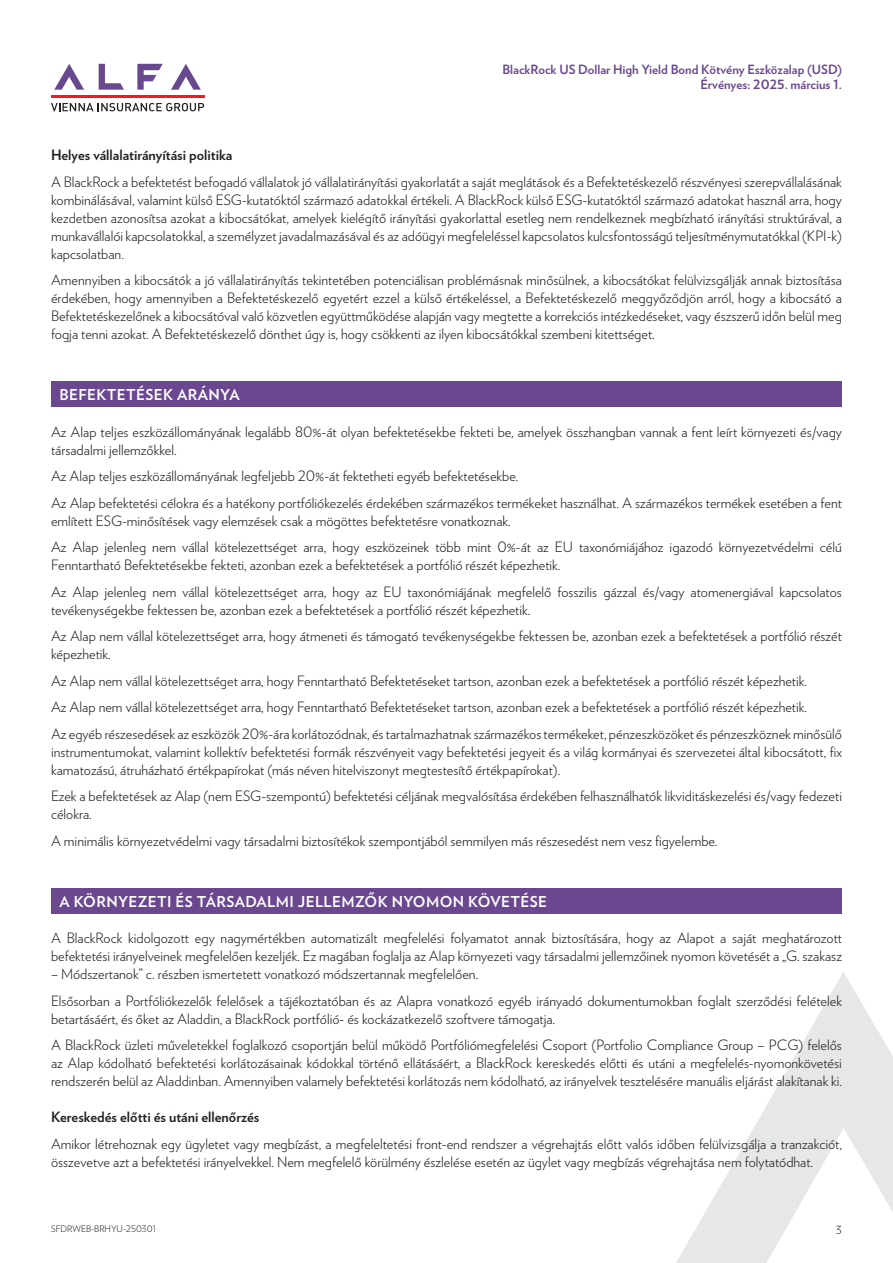
<style>
.page{position:relative;width:893px;height:1263px;background:#fff}
.page>*{position:absolute;margin:0;border:0;box-sizing:border-box;transform-origin:0 0}
.t1{font:700 15px "Verlag";letter-spacing:.025em;color:#fff}
.t2{font:300 14.25px/18px "Verlag";color:#231f20}
.t3{font:700 14.25px "Verlag";color:#231f20}
.t4{font:700 12.75px/15px "Verlag";color:#6a478f;text-align:right}
.t5{font:300 11.25px "Verlag";color:#231f20}
.t6{font:300 9px "Verlag";color:#231f20}
</style>
<div class="page">
<svg style="left:171px;top:64px;width:30px;height:26px"></svg>
<svg style="left:137px;top:64px;width:26px;height:26px"></svg>
<svg style="left:99px;top:64px;width:25px;height:26px"></svg>
<svg style="left:54px;top:64px;width:30px;height:26px"></svg>
<hr style="left:51px;top:95px;width:153px;height:3px;background:#ee1d23">
<svg style="left:51px;top:103px;width:153px;height:8px"></svg>
<svg style="left:676px;top:972px;width:217px;height:291px"></svg>
<div style="left:51px;top:381px;width:791px;height:26px;background:#6a478f"></div>
<div style="left:51px;top:888px;width:791px;height:25px;background:#6a478f"></div>
<p class="t4" style="left:502px;top:61px;width:341px">BlackRock US Dollar High Yield Bond Kötvény Eszközalap (USD)<br>Érvényes: 2025. március 1.</p>
<p class="t3" style="left:51px;top:144px;width:183px">Helyes vállalatirányítási politika</p>
<p class="t2" style="left:51px;top:172px;width:792px;text-align:justify">A BlackRock a befektetést befogadó vállalatok jó vállalatirányítási gyakorlatát a saját meglátások és a Befektetéskezelő részvényesi szerepvállalásának kombinálásával, valamint külső ESG-kutatóktól származó adatokkal értékeli. A BlackRock külső ESG-kutatóktól származó adatokat használ arra, hogy kezdetben azonosítsa azokat a kibocsátókat, amelyek kielégítő irányítási gyakorlattal esetleg nem rendelkeznek megbízható irányítási struktúrával, a munkavállalói kapcsolatokkal, a személyzet javadalmazásával és az adóügyi megfeleléssel kapcsolatos kulcsfontosságú teljesítménymutatókkal (KPI-k) kapcsolatban.</p>
<p class="t2" style="left:51px;top:270px;width:792px;text-align:justify">Amennyiben a kibocsátók a jó vállalatirányítás tekintetében potenciálisan problémásnak minősülnek, a kibocsátókat felülvizsgálják annak biztosítása érdekében, hogy amennyiben a Befektetéskezelő egyetért ezzel a külső értékeléssel, a Befektetéskezelő meggyőződjön arról, hogy a kibocsátó a Befektetéskezelőnek a kibocsátóval való közvetlen együttműködése alapján vagy megtette a korrekciós intézkedéseket, vagy észszerű időn belül meg fogja tenni azokat. A Befektetéskezelő dönthet úgy is, hogy csökkenti az ilyen kibocsátókkal szembeni kitettséget.</p>
<p class="t1" style="left:60px;top:383px;width:182px">BEFEKTETÉSEK ARÁNYA</p>
<p class="t2" style="left:51px;top:422px;width:792px">Az Alap teljes eszközállományának legalább 80%-át olyan befektetésekbe fekteti be, amelyek összhangban vannak a fent leírt környezeti és/vagy társadalmi jellemzőkkel.</p>
<p class="t2" style="left:51px;top:462px;width:792px;line-height:26.5px">Az Alap teljes eszközállományának legfeljebb 20%-át fektetheti egyéb befektetésekbe.<br>Az Alap befektetési célokra és a hatékony portfóliókezelés érdekében származékos termékeket használhat. A származékos termékek esetében a fent</p>
<p class="t2" style="left:51px;top:507px;width:792px;line-height:26.5px">említett ESG-minősítések vagy elemzések csak a mögöttes befektetésre vonatkoznak.<br>Az Alap jelenleg nem vállal kötelezettséget arra, hogy eszközeinek több mint 0%-át az EU taxonómiájához igazodó környezetvédelmi célú</p>
<p class="t2" style="left:51px;top:551px;width:792px;line-height:26.5px">Fenntartható Befektetésekbe fekteti, azonban ezek a befektetések a portfólió részét képezhetik.<br>Az Alap jelenleg nem vállal kötelezettséget arra, hogy az EU taxonómiájának megfelelő fosszilis gázzal és/vagy atomenergiával kapcsolatos</p>
<p class="t2" style="left:51px;top:596px;width:792px;line-height:26.5px">tevékenységekbe fektessen be, azonban ezek a befektetések a portfólió részét képezhetik.<br>Az Alap nem vállal kötelezettséget arra, hogy átmeneti és támogató tevékenységekbe fektessen be, azonban ezek a befektetések a portfólió részét</p>
<p class="t2" style="left:51px;top:640px;width:792px;line-height:26.5px">képezhetik.<br>Az Alap nem vállal kötelezettséget arra, hogy Fenntartható Befektetéseket tartson, azonban ezek a befektetések a portfólió részét képezhetik.<br>Az Alap nem vállal kötelezettséget arra, hogy Fenntartható Befektetéseket tartson, azonban ezek a befektetések a portfólió részét képezhetik.<br>Az egyéb részesedések az eszközök 20%-ára korlátozódnak, és tartalmazhatnak származékos termékeket, pénzeszközöket és pénzeszköznek minősülő</p>
<p class="t2" style="left:51px;top:742px;width:792px">instrumentumokat, valamint kollektív befektetési formák részvényeit vagy befektetési jegyeit és a világ kormányai és szervezetei által kibocsátott, fix kamatozású, átruházható értékpapírokat (más néven hitelviszonyt megtestesítő értékpapírokat).</p>
<p class="t2" style="left:51px;top:786px;width:792px">Ezek a befektetések az Alap (nem ESG-szempontú) befektetési céljának megvalósítása érdekében felhasználhatók likviditáskezelési és/vagy fedezeti célokra.</p>
<p class="t2" style="left:51px;top:831px;width:668px">A minimális környezetvédelmi vagy társadalmi biztosítékok szempontjából semmilyen más részesedést nem vesz figyelembe.</p>
<p class="t1" style="left:60px;top:889px;width:489px">A KÖRNYEZETI ÉS TÁRSADALMI JELLEMZŐK NYOMON KÖVETÉSE</p>
<p class="t2" style="left:51px;top:928px;width:792px">A BlackRock kidolgozott egy nagymértékben automatizált megfelelési folyamatot annak biztosítására, hogy az Alapot a saját meghatározott befektetési irányelveinek megfelelően kezeljék. Ez magában foglalja az Alap környezeti vagy társadalmi jellemzőinek nyomon követését a „G. szakasz</p>
<p class="t2" style="left:51px;top:960px;width:792px;line-height:26.5px">– Módszertanok” c. részben ismertetett vonatkozó módszertannak megfelelően.<br>Elsősorban a Portfóliókezelők felelősek a tájékoztatóban és az Alapra vonatkozó egyéb irányadó dokumentumokban foglalt szerződési felételek</p>
<p class="t2" style="left:51px;top:1005px;width:792px;line-height:26.5px">betartásáért, és őket az Aladdin, a BlackRock portfólió- és kockázatkezelő szoftvere támogatja.<br>A BlackRock üzleti műveletekkel foglalkozó csoportján belül működő Portfóliómegfelelési Csoport (Portfolio Compliance Group – PCG) felelős</p>
<p class="t2" style="left:51px;top:1053px;width:792px">az Alap kódolható befektetési korlátozásainak kódokkal történő ellátásáért, a BlackRock kereskedés előtti és utáni a megfelelés-nyomonkövetési rendszerén belül az Aladdinban. Amennyiben valamely befektetési korlátozás nem kódolható, az irányelvek tesztelésére manuális eljárást alakítanak ki.</p>
<p class="t3" style="left:51px;top:1106px;width:210px">Kereskedés előtti és utáni ellenőrzés</p>
<p class="t2" style="left:51px;top:1134px;width:792px">Amikor létrehoznak egy ügyletet vagy megbízást, a megfeleltetési front-end rendszer a végrehajtás előtt valós időben felülvizsgálja a tranzakciót, összevetve azt a befektetési irányelvekkel. Nem megfelelő körülmény észlelése esetén az ügylet vagy megbízás végrehajtása nem folytatódhat.</p>
<p class="t6" style="left:51px;top:1222px;width:107px">SFDRWEB-BRHYU-250301</p>
<p class="t5" style="left:836px;top:1221px;width:8px">3</p>
</div>
